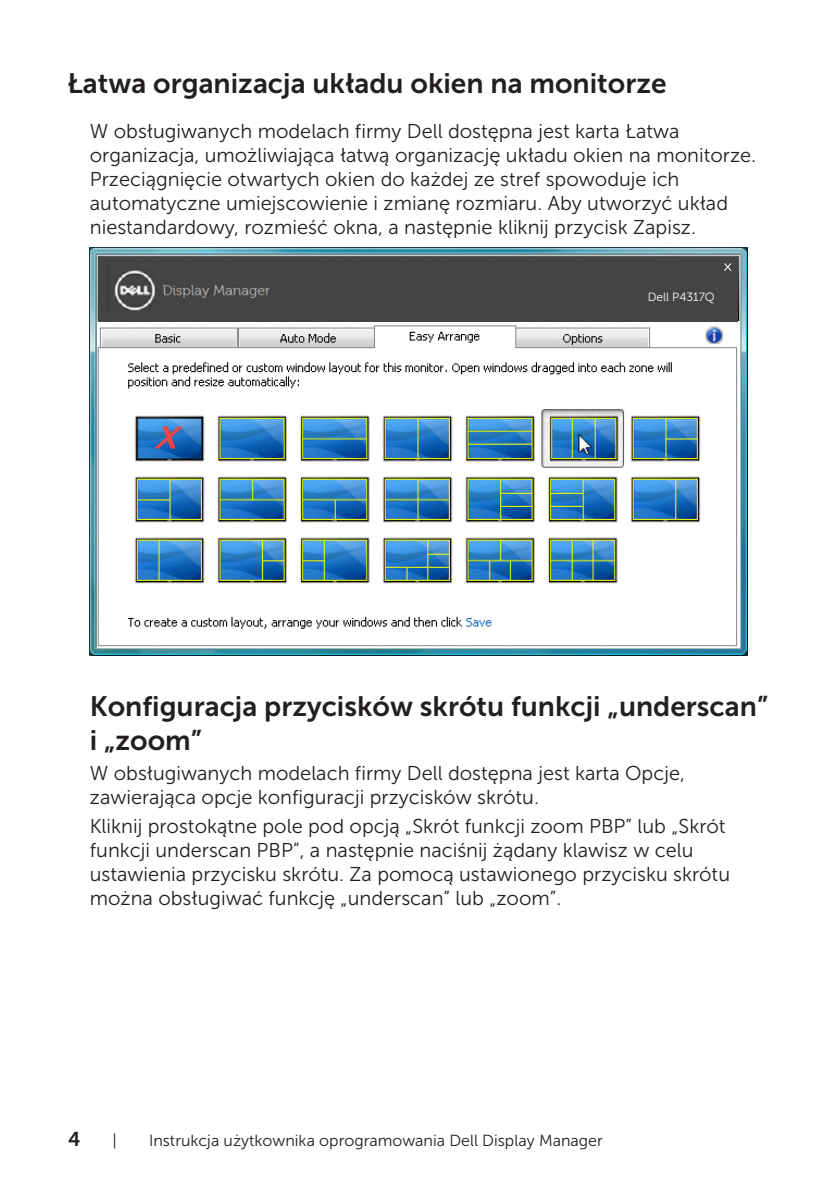
<style>
.page{position:relative;width:840px;height:1191px;background:#fff}
.page>*{position:absolute;margin:0;border:0;box-sizing:border-box;transform-origin:0 0}
.Paragraph{font:28px/33.6px "Museo Sans For Dell 700";color:#231f20}
.Head_2{font:28px "Museo Sans For Dell 700";color:#231f20}
.Paragraph-2{font:20px/24px "Museo Sans For Dell 300";color:#231f20}
.t1{font:20px "Museo Sans For Dell 700";color:#231f20}
.t2{font:16px "Museo Sans For Dell 300";color:#231f20}
.t3{font:12px "Museo Sans For Dell 300";color:#fff}
</style>
<div class="page">
<img style="left:90px;top:248px;width:656px;height:407px">
<div style="left:98px;top:257px;width:639px;height:64px;background:#444"></div>
<img style="left:114px;top:270px;width:157px;height:41px">
<svg style="left:724px;top:263px;width:8px;height:8px"></svg>
<p class="Head_2" style="left:67px;top:68px;width:600px">Łatwa organizacja układu okien na monitorze</p>
<p class="Paragraph-2" style="left:90px;top:119px;width:667px">W obsługiwanych modelach firmy Dell dostępna jest karta Łatwa organizacja, umożliwiająca łatwą organizację układu okien na monitorze.<br>Przeciągnięcie otwartych okien do każdej ze stref spowoduje ich automatyczne umiejscowienie i zmianę rozmiaru. Aby utworzyć układ niestandardowy, rozmieść okna, a następnie kliknij przycisk Zapisz.</p>
<p class="t3" style="left:647px;top:290px;width:69px">Dell P4317Q</p>
<p class="Paragraph" style="left:90px;top:690px;width:679px">Konfiguracja przycisków skrótu funkcji „underscan” i „zoom”</p>
<p class="Paragraph-2" style="left:90px;top:761px;width:596px">W obsługiwanych modelach firmy Dell dostępna jest karta Opcje, zawierająca opcje konfiguracji przycisków skrótu.</p>
<p class="Paragraph-2" style="left:90px;top:814px;width:641px">Kliknij prostokątne pole pod opcją „Skrót funkcji zoom PBP” lub „Skrót funkcji underscan PBP”, a następnie naciśnij żądany klawisz w celu ustawienia przycisku skrótu. Za pomocą ustawionego przycisku skrótu można obsługiwać funkcję „underscan” lub „zoom”.</p>
<p class="t1" style="left:68px;top:1127px;width:14px">4</p>
<p class="t2" style="left:112px;top:1131px;width:6px">|</p>
<p class="t2" style="left:149px;top:1131px;width:455px">Instrukcja użytkownika oprogramowania Dell Display Manager</p>
</div>
